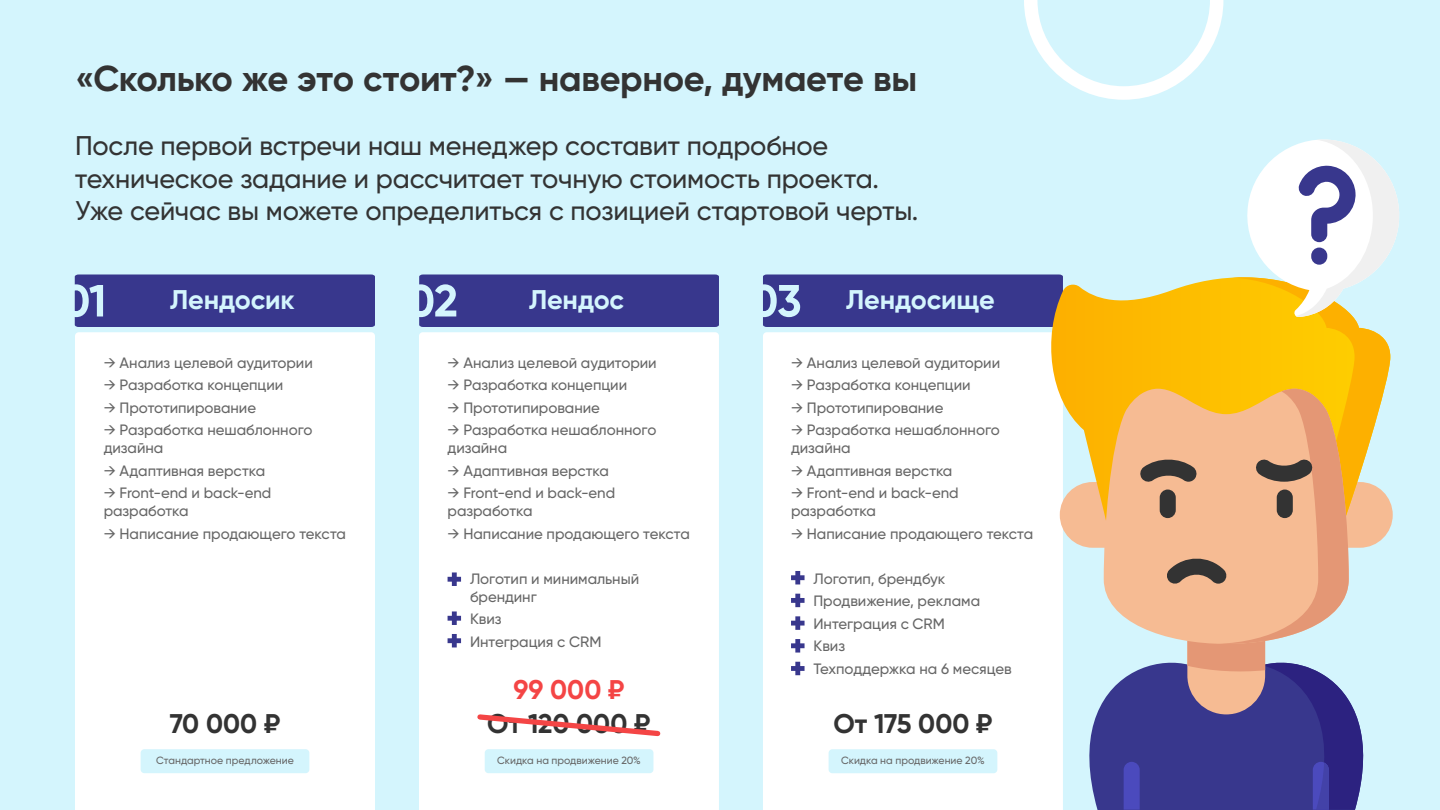
<style>
.page{position:relative;width:1440px;height:810px;background:#d4f5fd}
.page>*{position:absolute;margin:0;border:0;box-sizing:border-box;transform-origin:0 0}
.t1{font:700 36px "Gilroy";letter-spacing:-.01em;color:#333}
.t2{font:500 27px/32.4px "Gilroy";letter-spacing:-.01em;color:#333}
.t3{font:700 27px "Gilroy";letter-spacing:.005em;color:#333}
.t4{font:700 27px "Gilroy";letter-spacing:-.005em;color:#d4f5fd}
.t5{font:700 27px "Gilroy";color:#f44545}
.t6{font:500 15px/18px "Gilroy";letter-spacing:-.005em;color:#666}
.t7{font:500 10.5px "Gilroy";color:#666}
</style>
<div class="page">
<svg style="left:1024px;top:0;width:199px;height:100px"></svg>
<div style="left:75px;top:332px;width:300px;height:478px;background:#fff"></div>
<div style="left:74px;top:274px;width:301px;height:53px;background:#38378d"></div>
<div style="left:419px;top:332px;width:300px;height:478px;background:#fff"></div>
<svg style="left:419px;top:274px;width:300px;height:53px"></svg>
<div style="left:485px;top:749px;width:168px;height:24px;background:#d4f5fd;border-radius:4px"></div>
<div style="left:141px;top:749px;width:168px;height:24px;background:#d4f5fd;border-radius:4px"></div>
<svg style="left:448px;top:572px;width:13px;height:14px"></svg>
<svg style="left:448px;top:611px;width:13px;height:14px"></svg>
<svg style="left:448px;top:634px;width:13px;height:13px"></svg>
<svg style="left:763px;top:139px;width:637px;height:671px"></svg>
<svg style="left:474px;top:711px;width:189px;height:28px"></svg>
<h1 class="t1" style="left:75px;top:55px;width:844px">«Сколько же это стоит?» — наверное, думаете вы</h1>
<h2 class="t2" style="left:75px;top:130px;width:845px">После первой встречи наш менеджер составит подробное техническое задание и рассчитает точную стоимость проекта.<br>Уже сейчас вы можете определиться с позицией стартовой черты.</h2>
<h2 class="t4" style="left:170px;top:282px;width:126px">Лендосик</h2>
<h2 class="t4" style="left:529px;top:282px;width:97px">Лендос</h2>
<h2 class="t4" style="left:846px;top:282px;width:150px">Лендосище</h2>
<p class="t6" style="left:104px;top:353px;width:211px">→ Анализ целевой аудитории</p>
<p class="t6" style="left:104px;top:376px;width:181px">→ Разработка концепции</p>
<p class="t6" style="left:104px;top:398px;width:154px">→ Прототипирование</p>
<p class="t6" style="left:104px;top:421px;width:210px">→ Разработка нешаблонного дизайна</p>
<p class="t6" style="left:104px;top:461px;width:163px">→ Адаптивная верстка</p>
<p class="t6" style="left:104px;top:484px;width:169px">→ Front-end и back-end разработка</p>
<p class="t6" style="left:104px;top:524px;width:244px">→ Написание продающего текста</p>
<p class="t6" style="left:448px;top:353px;width:211px">→ Анализ целевой аудитории</p>
<p class="t6" style="left:448px;top:376px;width:181px">→ Разработка концепции</p>
<p class="t6" style="left:448px;top:398px;width:154px">→ Прототипирование</p>
<p class="t6" style="left:448px;top:421px;width:210px">→ Разработка нешаблонного дизайна</p>
<p class="t6" style="left:448px;top:461px;width:163px">→ Адаптивная верстка</p>
<p class="t6" style="left:448px;top:484px;width:169px">→ Front-end и back-end разработка</p>
<p class="t6" style="left:448px;top:524px;width:244px">→ Написание продающего текста</p>
<p class="t6" style="left:470px;top:569px;width:171px">Логотип и минимальный брендинг</p>
<p class="t6" style="left:470px;top:607px;width:133px;line-height:22.5px">Квиз<br>Интеграция с CRM</p>
<p class="t6" style="left:791px;top:353px;width:211px">→ Анализ целевой аудитории</p>
<p class="t6" style="left:791px;top:376px;width:181px">→ Разработка концепции</p>
<p class="t6" style="left:791px;top:398px;width:154px">→ Прототипирование</p>
<p class="t6" style="left:791px;top:421px;width:210px">→ Разработка нешаблонного дизайна</p>
<p class="t6" style="left:791px;top:461px;width:163px">→ Адаптивная верстка</p>
<p class="t6" style="left:791px;top:484px;width:169px">→ Front-end и back-end разработка</p>
<p class="t6" style="left:791px;top:524px;width:244px">→ Написание продающего текста</p>
<p class="t6" style="left:814px;top:567px;width:200px;line-height:22.5px">Логотип, брендбук<br>Продвижение, реклама<br>Интеграция с CRM<br>Квиз<br>Техподдержка на 6 месяцев</p>
<h2 class="t5" style="left:514px;top:672px;width:112px">99 000 ₽</h2>
<h2 class="t3" style="left:170px;top:707px;width:112px">70 000 ₽</h2>
<h2 class="t3" style="left:487px;top:707px;width:165px">От 120 000 ₽</h2>
<p class="t7" style="left:156px;top:753px;width:139px">Стандартное предложение</p>
<p class="t7" style="left:497px;top:753px;width:145px">Скидка на продвижение 20%</p>
<h2 class="t3" style="left:833px;top:707px;width:161px">От 175 000 ₽</h2>
<p class="t7" style="left:841px;top:753px;width:145px">Скидка на продвижение 20%</p>
</div>
